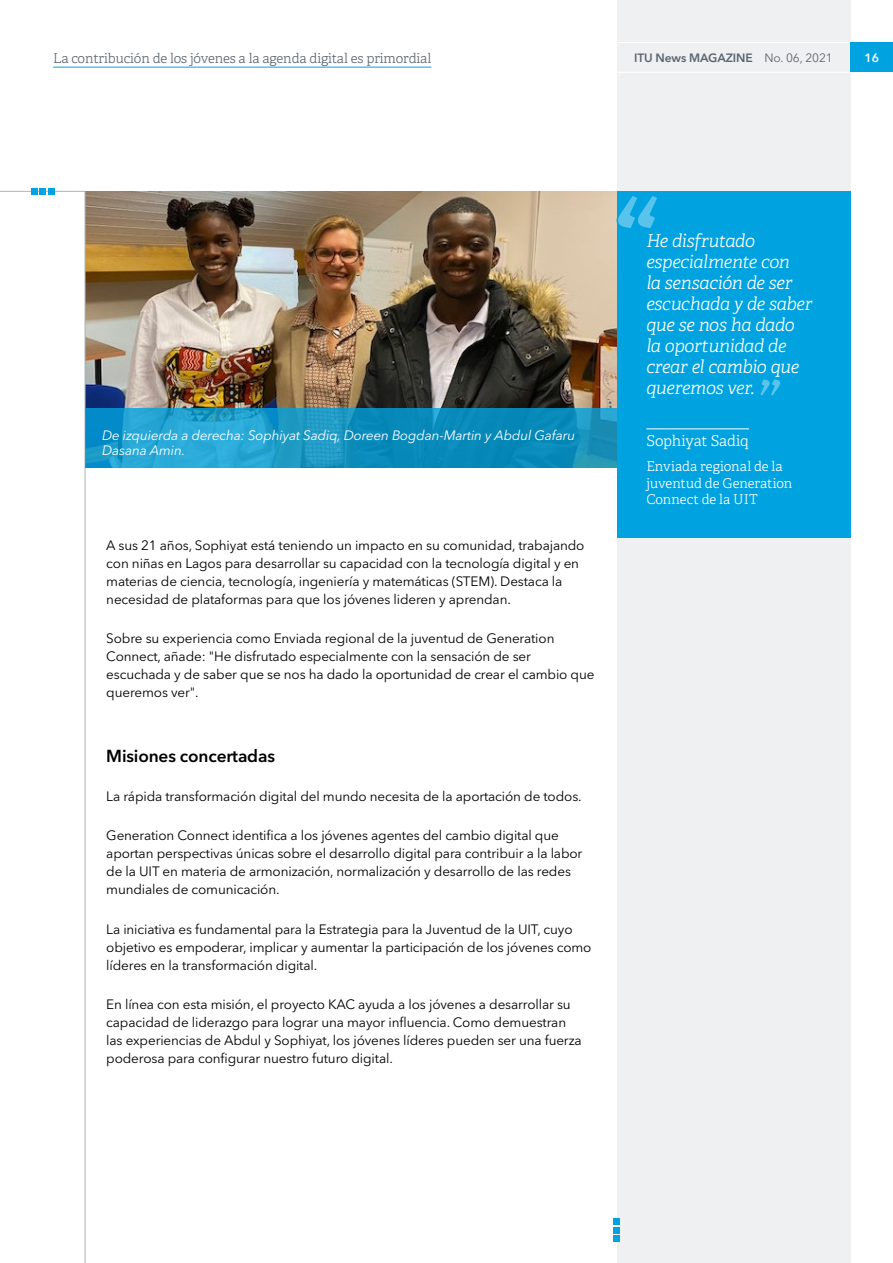
<style>
.page{position:relative;width:893px;height:1263px;background:#fff}
.page>*{position:absolute;margin:0;border:0;box-sizing:border-box;transform-origin:0 0}
.t1{font:italic 300 18px/21px "Adelle CYR";letter-spacing:-.02em;color:#fff}
.t2{font:600 17.25px "Avenir Next LT Pro";letter-spacing:-.01em;color:#000}
.t3{font:300 15px "Adelle CYR";letter-spacing:-.015em;color:#fff}
.t4{font:13.5px/18px "Avenir Next LT Pro";letter-spacing:-.01em;color:#000}
.t5{font:italic 13.5px/15px "Avenir Next LT Pro";letter-spacing:-.01em;color:#fff}
.t6{font:300 13.5px "Adelle CYR";letter-spacing:-.01em;color:#5c666f}
.t7{font:300 13.5px/16.5px "Adelle CYR";letter-spacing:-.005em;color:#fff}
.t8{font:600 12px "Avenir Next LT Pro";letter-spacing:-.01em;color:#5c666f}
.t9{font:600 12px "Avenir Next LT Pro";color:#fff}
.s1{font-weight:400}
</style>
<div class="page">
<div style="left:617px;top:0;width:233px;height:1263px;background:#eff0f1"></div>
<img style="left:86px;top:191px;width:531px;height:217px">
<div style="left:617px;top:191px;width:233px;height:237px;background:#00a3e0"></div>
<div style="left:617px;top:405px;width:233px;height:75px;background:#00a3e0"></div>
<hr style="left:646px;top:428px;width:103px;height:1px;background:#fff">
<div style="left:617px;top:431px;width:233px;height:106px;background:#00a3e0"></div>
<svg style="left:760px;top:379px;width:21px;height:17px"></svg>
<svg style="left:616px;top:193px;width:41px;height:37px"></svg>
<hr style="left:617px;top:72px;width:233px;height:1px;background:#fff">
<hr style="left:617px;top:42px;width:233px;height:1px;background:#fff">
<hr style="left:85px;top:191px;width:1px;height:1072px;background:#adb3b7">
<div style="left:613px;top:1218px;width:7px;height:7px;background:#00a3e0"></div>
<div style="left:613px;top:1227px;width:7px;height:6px;background:#00a3e0"></div>
<div style="left:613px;top:1235px;width:7px;height:7px;background:#00a3e0"></div>
<div style="left:850px;top:43px;width:43px;height:29px;background:#00a3e0"></div>
<hr style="left:0;top:191px;width:85px;height:1px;background:#adb3b7">
<div style="left:31px;top:188px;width:6px;height:7px;background:#00a3e0"></div>
<div style="left:39px;top:188px;width:7px;height:7px;background:#00a3e0"></div>
<div style="left:48px;top:188px;width:6px;height:7px;background:#00a3e0"></div>
<hr style="left:53px;top:67px;width:378px;height:1px;background:#00a3e0">
<svg style="left:85px;top:408px;width:532px;height:60px;background:#1595c4"></svg>
<p class="t6" style="left:53px;top:48px;width:380px">La contribución de los jóvenes a la agenda digital es primordial</p>
<p class="t8" style="left:634px;top:50px;width:200px">ITU News MAGAZINE <span class="s1">No. 06, 2021</span></p>
<p class="t9" style="left:864px;top:50px;width:16px">16</p>
<p class="t5" style="left:102px;top:428px;width:475px">De izquierda a derecha: Sophiyat Sadiq, Doreen Bogdan-Martin y Abdul Gafaru<br>Dasana Amin.</p>
<p class="t4" style="left:106px;top:536px;width:480px">A sus 21 años, Sophiyat está teniendo un impacto en su comunidad, trabajando con niñas en Lagos para desarrollar su capacidad con la tecnología digital y en materias de ciencia, tecnología, ingeniería y matemáticas (STEM). Destaca la necesidad de plataformas para que los jóvenes lideren y aprendan.</p>
<p class="t4" style="left:106px;top:629px;width:490px">Sobre su experiencia como Enviada regional de la juventud de Generation Connect, añade: "He disfrutado especialmente con la sensación de ser escuchada y de saber que se nos ha dado la oportunidad de crear el cambio que queremos ver".</p>
<p class="t2" style="left:106px;top:745px;width:170px">Misiones concertadas</p>
<p class="t4" style="left:106px;top:787px;width:477px">La rápida transformación digital del mundo necesita de la aportación de todos.</p>
<p class="t4" style="left:106px;top:827px;width:478px">Generation Connect identifica a los jóvenes agentes del cambio digital que aportan perspectivas únicas sobre el desarrollo digital para contribuir a la labor de la UIT en materia de armonización, normalización y desarrollo de las redes mundiales de comunicación.</p>
<p class="t4" style="left:106px;top:920px;width:487px">La iniciativa es fundamental para la Estrategia para la Juventud de la UIT, cuyo objetivo es empoderar, implicar y aumentar la participación de los jóvenes como líderes en la transformación digital.</p>
<p class="t4" style="left:106px;top:995px;width:477px">En línea con esta misión, el proyecto KAC ayuda a los jóvenes a desarrollar su capacidad de liderazgo para lograr una mayor influencia. Como demuestran las experiencias de Abdul y Sophiyat, los jóvenes líderes pueden ser una fuerza poderosa para configurar nuestro futuro digital.</p>
<h1 class="t1" style="left:646px;top:230px;width:168px">He disfrutado especialmente con<br>la sensación de ser escuchada y de saber que se nos ha dado la oportunidad de crear el cambio que queremos ver.</h1>
<p class="t3" style="left:646px;top:430px;width:104px">Sophiyat Sadiq</p>
<p class="t7" style="left:646px;top:458px;width:148px">Enviada regional de la juventud de Generation<br>Connect de la UIT</p>
</div>
